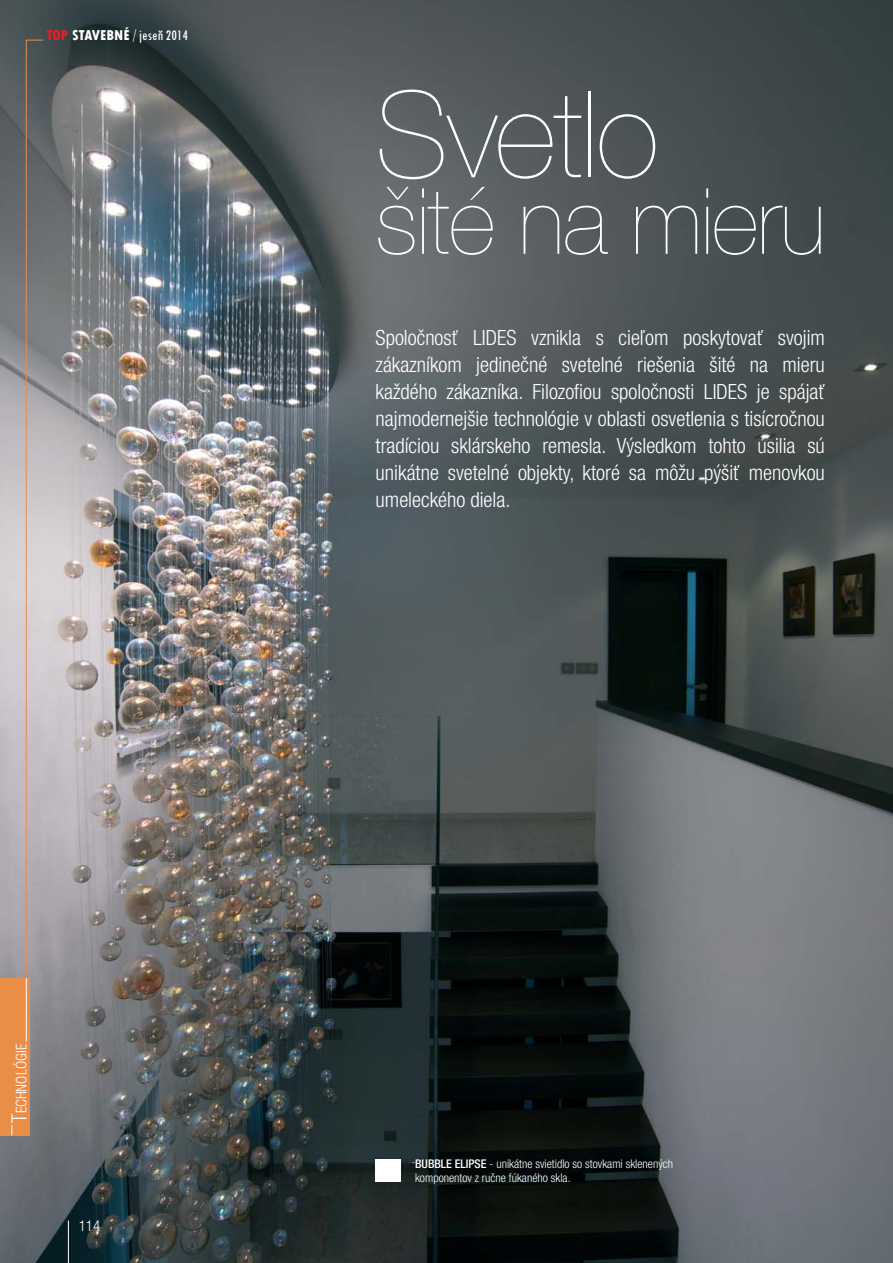
<style>
.page{position:relative;width:893px;height:1263px;background:#fff}
.page>*{position:absolute;margin:0;border:0;box-sizing:border-box;transform-origin:0 0}
.t1{font:200 120px "Helvetica Neue CE";letter-spacing:-.01em;color:#fff}
.t2{font:200 91.5px "Helvetica Neue CE";letter-spacing:-.01em;color:#fff}
.t3{font:300 condensed 21px/27px "Helvetica Neue LT Com";color:#fff;text-align:justify}
.t4{font:condensed 15px "Tw Cen";color:#fff}
.t5{font:300 condensed 15px "Helvetica Neue LT Com";color:#fff}
.t6{font:300 condensed 14.7px "Helvetica Neue LT Com";color:#fff}
.t7{font:300 condensed 12px/14.4px "Helvetica Neue LT Com";color:#fff}
.s1{font-weight:800;color:#ed1c24}
.s2{font-weight:800}
.s3{font-size:21px}
.s4{font-weight:500}
</style>
<div class="page">
<img style="left:0;top:0;width:893px;height:1263px">
<hr style="left:68px;top:1220px;width:1px;height:43px;background:#fff">
<div style="left:0;top:978px;width:30px;height:157px;background:#ea8d46"></div>
<hr style="left:26px;top:978px;width:1px;height:64px;background:#fff">
<svg style="left:26px;top:39px;width:18px;height:940px;background:#a79d9b"></svg>
<div style="left:376px;top:1159px;width:25px;height:23px;background:#fff"></div>
<p class="t4" style="left:47px;top:28px;width:143px"><span class="s1">TOP</span> <span class="s2">STAVEBNÉ</span> / jeseň 2014</p>
<h1 class="t1" style="left:376px;top:92px;width:284px">Svetlo</h1>
<h2 class="t2" style="left:376px;top:189px;width:451px">šité na mieru</h2>
<p class="t3" style="left:376px;top:327px;width:451px">Spoločnosť LIDES vznikla s cieľom poskytovať svojim zákazníkom jedinečné svetelné riešenia šité na mieru každého zákazníka. Filozofiou spoločnosti LIDES je spájať najmodernejšie technológie v oblasti osvetlenia s tisícročnou tradíciou sklárskeho remesla. Výsledkom tohto úsilia sú unikátne svetelné objekty, ktoré sa môžu pýšiť menovkou umeleckého diela.</p>
<p class="t6" style="left:16px;top:1123px;width:80px;rotate:-90deg"><span class="s3">T</span>ECHNOLÓGIE</p>
<p class="t5" style="left:79px;top:1220px;width:23px">114</p>
<p class="t7" style="left:415px;top:1158px;width:259px"><span class="s4">BUBBLE ELIPSE</span> - unikátne svietidlo so stovkami sklenených komponentov z ručne fúkaného skla.</p>
</div>
